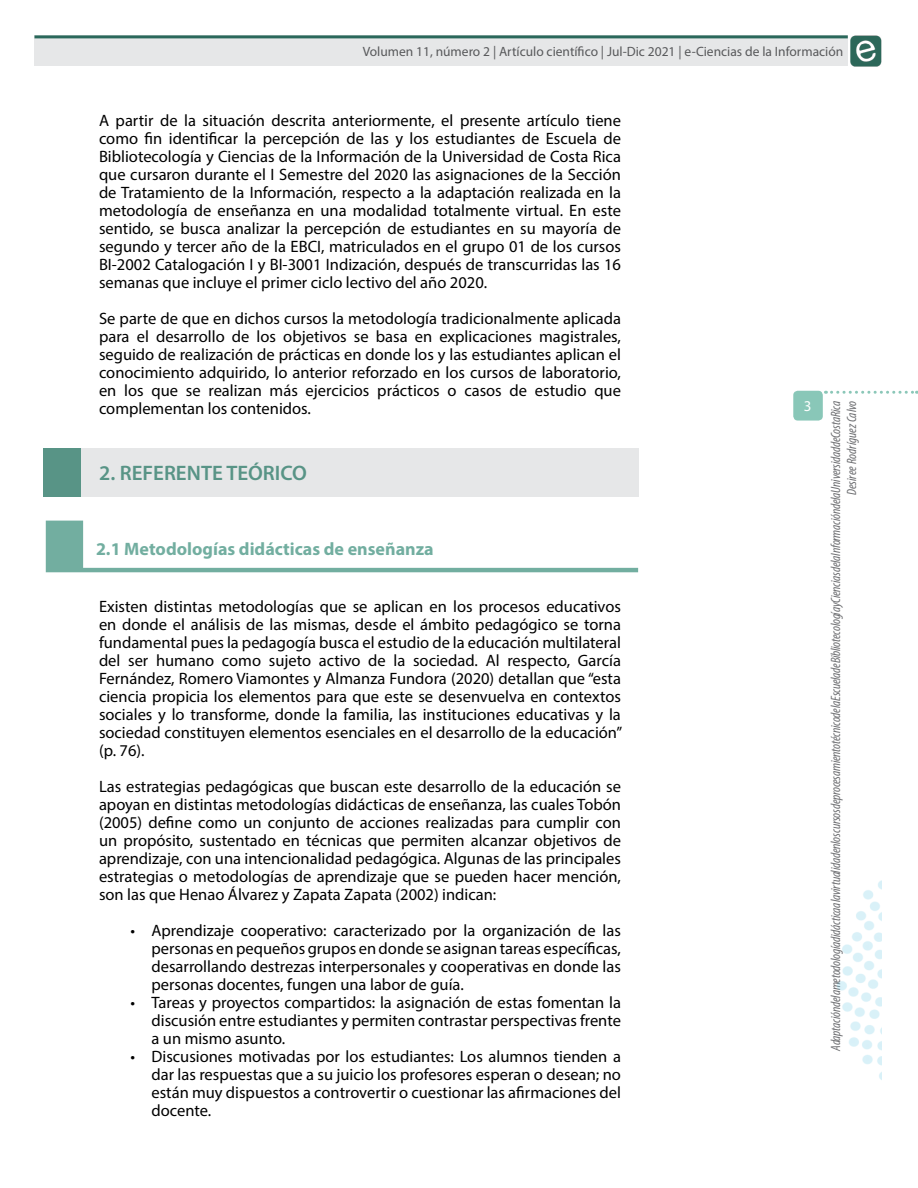
<style>
.page{position:relative;width:918px;height:1188px;background:#fff}
.page>*{position:absolute;margin:0;border:0;box-sizing:border-box;transform-origin:0 0}
.t1{font:600 21px "Myriad Pro";color:#589486}
.t2{font:700 18px "Myriad Pro";color:#72aea0}
.t3{font:16.5px/18px "Myriad Pro";color:#000;text-align:justify}
.t4{font:15px "Myriad Pro";color:#fff}
.t5{font:italic condensed 13.5px/16.2px "Myriad Pro";letter-spacing:-.02em;color:#6d6e71;text-align:right}
.t6{font:13.5px "Myriad Pro";color:#58595b}
</style>
<div class="page">
<img style="left:850px;top:35px;width:32px;height:32px">
<div style="left:34px;top:35px;width:814px;height:31px;background:#e6e7e8"></div>
<hr style="left:34px;top:35px;width:814px;height:3px;background:#2a685b">
<svg style="left:832px;top:391px;width:85px;height:3px"></svg>
<div style="left:793px;top:391px;width:30px;height:30px;background:#89c7b8;border-radius:4px"></div>
<img style="left:837px;top:880px;width:45px;height:200px">
<div style="left:44px;top:448px;width:37px;height:49px;background:#589486"></div>
<div style="left:81px;top:448px;width:558px;height:49px;background:#e6e7e8"></div>
<svg style="left:46px;top:521px;width:592px;height:51px"></svg>
<p class="t6" style="left:363px;top:43px;width:482px">Volumen 11, número 2 | Artículo científico | Jul-Dic 2021 | e-Ciencias de la Información</p>
<p class="t3" style="left:99px;top:111px;width:524px">A partir de la situación descrita anteriormente, el presente artículo tiene como fin identificar la percepción de las y los estudiantes de Escuela de Bibliotecología y Ciencias de la Información de la Universidad de Costa Rica que cursaron durante el I Semestre del 2020 las asignaciones de la Sección de Tratamiento de la Información, respecto a la adaptación realizada en la metodología de enseñanza en una modalidad totalmente virtual. En este sentido, se busca analizar la percepción de estudiantes en su mayoría de segundo y tercer año de la EBCI, matriculados en el grupo 01 de los cursos BI-2002 Catalogación I y BI-3001 Indización, después de transcurridas las 16 semanas que incluye el primer ciclo lectivo del año 2020.</p>
<p class="t3" style="left:99px;top:309px;width:524px">Se parte de que en dichos cursos la metodología tradicionalmente aplicada para el desarrollo de los objetivos se basa en explicaciones magistrales, seguido de realización de prácticas en donde los y las estudiantes aplican el conocimiento adquirido, lo anterior reforzado en los cursos de laboratorio, en los que se realizan más ejercicios prácticos o casos de estudio que complementan los contenidos.</p>
<p class="t1" style="left:99px;top:459px;width:209px">2. REFERENTE TEÓRICO</p>
<p class="t2" style="left:96px;top:537px;width:339px">2.1 Metodologías didácticas de enseñanza</p>
<p class="t3" style="left:99px;top:597px;width:525px">Existen distintas metodologías que se aplican en los procesos educativos en donde el análisis de las mismas, desde el ámbito pedagógico se torna fundamental pues la pedagogía busca el estudio de la educación multilateral del ser humano como sujeto activo de la sociedad. Al respecto, García Fernández, Romero Viamontes y Almanza Fundora (2020) detallan que “esta ciencia propicia los elementos para que este se desenvuelva en contextos sociales y lo transforme, donde la familia, las instituciones educativas y la sociedad constituyen elementos esenciales en el desarrollo de la educación” (p. 76).</p>
<p class="t3" style="left:99px;top:777px;width:524px">Las estrategias pedagógicas que buscan este desarrollo de la educación se apoyan en distintas metodologías didácticas de enseñanza, las cuales Tobón (2005) define como un conjunto de acciones realizadas para cumplir con un propósito, sustentado en técnicas que permiten alcanzar objetivos de aprendizaje, con una intencionalidad pedagógica. Algunas de las principales estrategias o metodologías de aprendizaje que se pueden hacer mención, son las que Henao Álvarez y Zapata Zapata (2002) indican:</p>
<p class="t3" style="left:152px;top:921px;width:471px;text-indent:-21px">• Aprendizaje cooperativo: caracterizado por la organización de las personas en pequeños grupos en donde se asignan tareas específicas, desarrollando destrezas interpersonales y cooperativas en donde las personas docentes, fungen una labor de guía.</p>
<p class="t3" style="left:152px;top:993px;width:471px;text-indent:-21px">• Tareas y proyectos compartidos: la asignación de estas fomentan la discusión entre estudiantes y permiten contrastar perspectivas frente a un mismo asunto.</p>
<p class="t3" style="left:152px;top:1047px;width:471px;text-indent:-21px">• Discusiones motivadas por los estudiantes: Los alumnos tienden a dar las respuestas que a su juicio los profesores esperan o desean; no están muy dispuestos a controvertir o cuestionar las afirmaciones del docente.</p>
<p class="t4" style="left:804px;top:397px;width:9px">3</p>
<p class="t5" style="left:827px;top:1051px;width:652px;rotate:-90deg">Adaptación de la metodología didáctica a la virtualidad en los cursos de procesamiento técnico de la Escuela de Bibliotecología y Ciencias de la Información de la Universidad de Costa Rica<br>Desiree Rodríguez Calvo</p>
</div>
